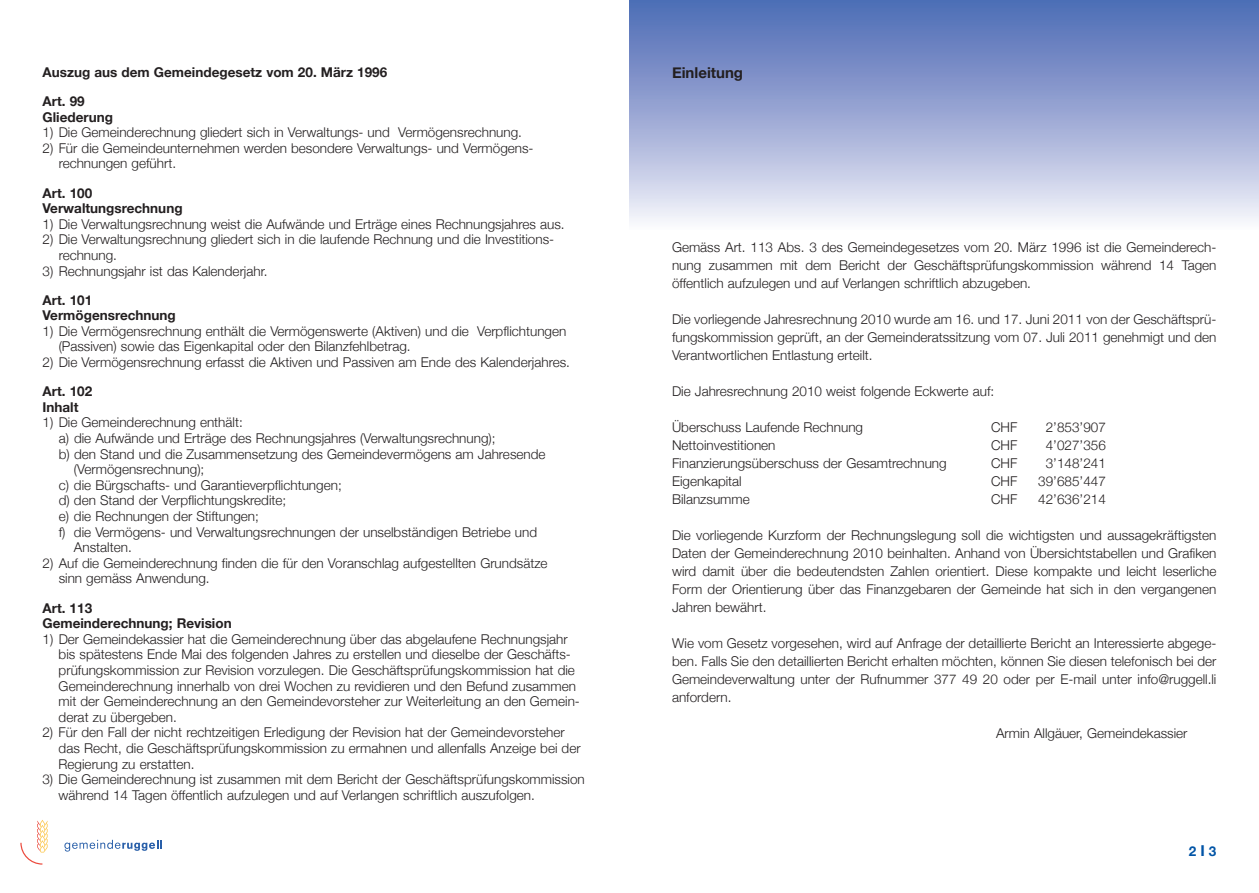
<style>
.page{position:relative;width:1259px;height:893px;background:#fff}
.page>*{position:absolute;margin:0;border:0;box-sizing:border-box;transform-origin:0 0}
.t1{font:700 15px "Helvetica Neue";color:#231f20}
.t2{font:300 13.5px/15.6px "Helvetica Neue";color:#231f20}
.t3{font:700 13.5px/15.6px "Helvetica Neue";color:#231f20}
.t4{font:700 13.5px "Helvetica Neue";color:#0154a6}
.s1{font-size:15px}
</style>
<div class="page">
<svg style="left:64px;top:840px;width:98px;height:12px"></svg>
<svg style="left:20px;top:820px;width:28px;height:45px"></svg>
<div style="left:629px;top:0;width:630px;height:230px;background:linear-gradient(to bottom,#4865b2,#f4f2fa)"></div>
<p class="t3" style="left:43px;top:57px;width:346px;line-height:29.1px">Auszug aus dem Gemeindegesetz vom 20. März 1996<br>Art. 99</p>
<p class="t3" style="left:43px;top:109px;width:72px">Gliederung</p>
<p class="t2" style="left:43px;top:124px;width:481px">1) Die Gemeinderechnung gliedert sich in Verwaltungs- und Vermögensrechnung.</p>
<p class="t2" style="left:59px;top:140px;width:476px;text-indent:-16px">2) Für die Gemeindeunternehmen werden besondere Verwaltungs- und Vermögens&shy;rechnungen geführt.</p>
<p class="t3" style="left:43px;top:185px;width:142px">Art. 100<br>Verwaltungsrechnung</p>
<p class="t2" style="left:43px;top:216px;width:523px">1) Die Verwaltungsrechnung weist die Aufwände und Erträge eines Rechnungsjahres aus.</p>
<p class="t2" style="left:59px;top:231px;width:497px;text-indent:-16px">2) Die Verwaltungsrechnung gliedert sich in die laufende Rechnung und die Investitions&shy;rechnung.</p>
<p class="t2" style="left:43px;top:263px;width:226px">3) Rechnungsjahr ist das Kalenderjahr.</p>
<p class="t3" style="left:43px;top:292px;width:135px">Art. 101<br>Vermögensrechnung</p>
<p class="t2" style="left:59px;top:323px;width:509px;text-indent:-16px">1) Die Vermögensrechnung enthält die Vermögenswerte (Aktiven) und die Verpflichtungen (Passiven) sowie das Eigenkapital oder den Bilanzfehlbetrag.</p>
<p class="t2" style="left:43px;top:354px;width:529px">2) Die Vermögensrechnung erfasst die Aktiven und Passiven am Ende des Kalenderjahres.</p>
<p class="t3" style="left:43px;top:383px;width:51px">Art. 102<br>Inhalt</p>
<p class="t2" style="left:43px;top:414px;width:202px">1) Die Gemeinderechnung enthält:</p>
<p class="t2" style="left:59px;top:430px;width:438px">a) die Aufwände und Erträge des Rechnungsjahres (Verwaltungsrechnung);</p>
<p class="t2" style="left:59px;top:446px;width:488px">b) den Stand und die Zusammensetzung des Gemeindevermögens am Jahresende</p>
<p class="t2" style="left:74px;top:461px;width:132px">(Vermögensrechnung);</p>
<p class="t2" style="left:59px;top:477px;width:284px">c) die Bürgschafts- und Garantieverpflichtungen;</p>
<p class="t2" style="left:59px;top:492px;width:229px">d) den Stand der Verpflichtungskredite;</p>
<p class="t2" style="left:59px;top:508px;width:202px">e) die Rechnungen der Stiftungen;</p>
<p class="t2" style="left:59px;top:524px;width:480px">f) die Vermögens- und Verwaltungsrechnungen der unselbständigen Betriebe und</p>
<p class="t2" style="left:74px;top:539px;width:59px">Anstalten.</p>
<p class="t2" style="left:59px;top:555px;width:490px;text-indent:-16px">2) Auf die Gemeinderechnung finden die für den Voranschlag aufgestellten Grundsätze sinn gemäss Anwendung.</p>
<p class="t3" style="left:42px;top:600px;width:191px">Art. 113<br>Gemeinderechnung; Revision</p>
<p class="t2" style="left:59px;top:631px;width:523px;text-indent:-16px">1) Der Gemeindekassier hat die Gemeinderechnung über das abgelaufene Rechnungsjahr bis spätestens Ende Mai des folgenden Jahres zu erstellen und dieselbe der Geschäfts&shy;prüfungskommission zur Revision vorzulegen. Die Geschäftsprüfungskommission hat die Gemeinderechnung innerhalb von drei Wochen zu revidieren und den Befund zusammen mit der Gemeinderechnung an den Gemeindevorsteher zur Weiterleitung an den Gemein&shy;derat zu übergeben.</p>
<p class="t2" style="left:59px;top:724px;width:523px;text-indent:-16px">2) Für den Fall der nicht rechtzeitigen Erledigung der Revision hat der Gemeindevorsteher das Recht, die Geschäftsprüfungskommission zu ermahnen und allenfalls Anzeige bei der<br>Regierung zu erstatten.</p>
<p class="t2" style="left:59px;top:771px;width:528px;text-indent:-16px">3) Die Gemeinderechnung ist zusammen mit dem Bericht der Geschäftsprüfungskommission während 14 Tagen öffentlich aufzulegen und auf Verlangen schriftlich auszufolgen.</p>
<p class="t1" style="left:672px;top:64px;width:73px">Einleitung</p>
<p class="t2" style="left:672px;top:238px;width:546px;line-height:18px;text-align:justify">Gemäss Art. 113 Abs. 3 des Gemeindegesetzes vom 20. März 1996 ist die Gemeinderech&shy;nung zusammen mit dem Bericht der Geschäftsprüfungskommission während 14 Tagen öffentlich aufzulegen und auf Verlangen schriftlich abzugeben.</p>
<p class="t2" style="left:672px;top:310px;width:546px;line-height:18px;text-align:justify">Die vorliegende Jahresrechnung 2010 wurde am 16. und 17. Juni 2011 von der Geschäftsprü&shy;fungskommission geprüft, an der Gemeinderatssitzung vom 07. Juli 2011 genehmigt und den Verantwortlichen Entlastung erteilt.</p>
<p class="t2" style="left:672px;top:384px;width:324px">Die Jahresrechnung 2010 weist folgende Eckwerte auf:</p>
<p class="t2" style="left:672px;top:420px;width:193px">Überschuss Laufende Rechnung</p>
<p class="t2" style="left:991px;top:420px;width:28px">CHF</p>
<p class="t2" style="left:1045px;top:420px;width:62px">2’853’907</p>
<p class="t2" style="left:672px;top:438px;width:105px">Nettoinvestitionen</p>
<p class="t2" style="left:991px;top:438px;width:28px">CHF</p>
<p class="t2" style="left:1045px;top:438px;width:62px">4’027’356</p>
<p class="t2" style="left:672px;top:456px;width:276px">Finanzierungsüberschuss der Gesamtrechnung</p>
<p class="t2" style="left:991px;top:456px;width:28px">CHF</p>
<p class="t2" style="left:1045px;top:456px;width:62px">3’148’241</p>
<p class="t2" style="left:672px;top:474px;width:71px">Eigenkapital</p>
<p class="t2" style="left:991px;top:474px;width:28px">CHF</p>
<p class="t2" style="left:1038px;top:474px;width:69px">39’685’447</p>
<p class="t2" style="left:672px;top:492px;width:79px">Bilanzsumme</p>
<p class="t2" style="left:991px;top:492px;width:28px">CHF</p>
<p class="t2" style="left:1038px;top:492px;width:69px">42’636’214</p>
<p class="t2" style="left:672px;top:526px;width:546px;line-height:18px;text-align:justify">Die vorliegende Kurzform der Rechnungslegung soll die wichtigsten und aussagekräftigsten Daten der Gemeinderechnung 2010 beinhalten. Anhand von Übersichtstabellen und Grafiken wird damit über die bedeutendsten Zahlen orientiert. Diese kompakte und leicht leserliche Form der Orientierung über das Finanzgebaren der Gemeinde hat sich in den vergangenen Jahren bewährt.</p>
<p class="t2" style="left:672px;top:634px;width:546px;line-height:18px;text-align:justify">Wie vom Gesetz vorgesehen, wird auf Anfrage der detaillierte Bericht an Interessierte abgege&shy;ben. Falls Sie den detaillierten Bericht erhalten möchten, können Sie diesen telefonisch bei der Gemeindeverwaltung unter der Rufnummer 377 49 20 oder per E-mail unter info@ruggell.li anfordern.</p>
<p class="t2" style="left:996px;top:726px;width:193px">Armin Allgäuer, Gemeindekassier</p>
<p class="t4" style="left:1188px;top:843px;width:29px">2<span class="s1">I</span>3</p>
</div>
